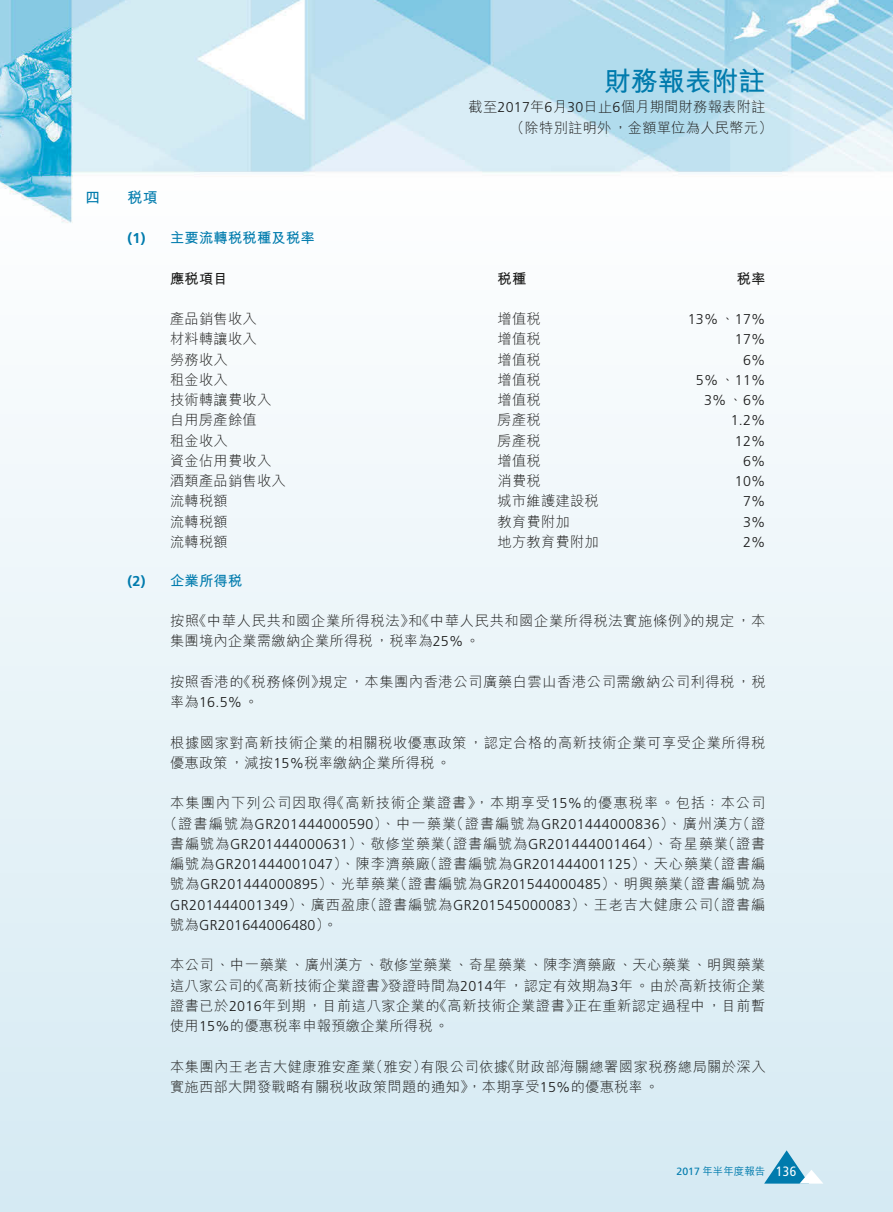
<style>
.page{position:relative;width:893px;height:1212px;background:#fff}
.page>*{position:absolute;margin:0;border:0;box-sizing:border-box;transform-origin:0 0}
.t1{font:700 27px "M Hei HK";letter-spacing:-.005em;color:#007bad}
.t2{font:700 15px "M Hei HK";color:#007bad}
.t3{font:300 14.25px/20.2px "M Hei HK";letter-spacing:.025em;color:#1c1c1b}
.t4{font:300 14.25px/20.2px "Frutiger LT Std";letter-spacing:.025em;color:#1c1c1b}
.t5{font:300 14.25px/20.2px "M Hei HK";letter-spacing:.045em;color:#1c1c1b}
.t6{font:300 14.25px "M Hei HK";letter-spacing:.07em;color:#1c1c1b}
.t7{font:300 14.25px "M Hei HK";letter-spacing:.05em;color:#1c1c1b}
.t8{font:700 14.25px "M Hei HK";letter-spacing:.015em;color:#007bad}
.t9{font:700 14.25px "M Hei HK";letter-spacing:.015em;color:#1c1c1b}
.t10{font:700 14.25px "Frutiger LT Std";color:#007bad}
.t11{font:condensed 13.5px "Frutiger LT Std";color:#fff}
.t12{font:500 10.5px "M Hei HK";color:#007bad}
.s1{font-family:"Frutiger LT Std"}
.s2{font-family:"M Hei HK"}
.s3{font-family:"Frutiger LT Std";font-weight:400}
</style>
<div class="page">
<img style="left:0;top:0;width:893px;height:168px">
<div style="left:0;top:168px;width:893px;height:1044px;background:linear-gradient(to bottom,#fdfefe,#d6eaf3)"></div>
<svg style="left:764px;top:1150px;width:59px;height:33px;background:#8dc4da"></svg>
<p class="t2" style="left:85px;top:186px;width:16px">四</p>
<h1 class="t1" style="left:604px;top:61px;width:163px">財務報表附註</h1>
<p class="t3" style="left:510px;top:96px;width:264px;text-indent:-42px">截至<span class="s1">2017</span>年月<span class="s1">6 30</span>日止<span class="s1">6</span>個月期間財務報表附註（除特別註明外，金額單位為人民幣元(</p>
<p class="t2" style="left:128px;top:186px;width:32px">稅項</p>
<p class="t10" style="left:128px;top:230px;width:19px">1( )</p>
<p class="t10" style="left:128px;top:572px;width:19px">2( )</p>
<p class="t8" style="left:170px;top:227px;width:146px">主要流轉稅稅種及稅率</p>
<p class="t9" style="left:170px;top:268px;width:59px">應稅項目</p>
<p class="t9" style="left:497px;top:268px;width:30px">稅種</p>
<p class="t9" style="left:737px;top:268px;width:30px">稅率</p>
<p class="t3" style="left:170px;top:308px;width:88px">產品銷售收入</p>
<p class="t3" style="left:497px;top:308px;width:45px">增值稅</p>
<p class="t4" style="left:688px;top:309px;width:79px">13%<span class="s2">、</span>17%</p>
<p class="t3" style="left:170px;top:328px;width:88px">材料轉讓收入</p>
<p class="t3" style="left:498px;top:328px;width:45px">增值稅</p>
<p class="t4" style="left:735px;top:330px;width:32px">17%</p>
<p class="t3" style="left:170px;top:349px;width:59px">勞務收入</p>
<p class="t3" style="left:498px;top:349px;width:45px">增值稅</p>
<p class="t4" style="left:743px;top:350px;width:24px">6%</p>
<p class="t3" style="left:170px;top:369px;width:59px">租金收入</p>
<p class="t3" style="left:498px;top:369px;width:45px">增值稅</p>
<p class="t4" style="left:696px;top:370px;width:71px">5%<span class="s2">、</span>11%</p>
<p class="t3" style="left:170px;top:389px;width:103px">技術轉讓費收入</p>
<p class="t3" style="left:498px;top:389px;width:45px">增值稅</p>
<p class="t4" style="left:704px;top:390px;width:63px">3%<span class="s2">、</span>6%</p>
<p class="t3" style="left:170px;top:409px;width:88px">自用房產餘值</p>
<p class="t3" style="left:498px;top:409px;width:45px">房產稅</p>
<p class="t4" style="left:731px;top:410px;width:36px">1.2%</p>
<p class="t3" style="left:170px;top:430px;width:59px">租金收入</p>
<p class="t3" style="left:498px;top:430px;width:45px">房產稅</p>
<p class="t4" style="left:735px;top:431px;width:32px">12%</p>
<p class="t3" style="left:170px;top:450px;width:103px">資金佔用費收入</p>
<p class="t3" style="left:498px;top:450px;width:45px">增值稅</p>
<p class="t4" style="left:743px;top:451px;width:24px">6%</p>
<p class="t3" style="left:170px;top:470px;width:117px">酒類產品銷售收入</p>
<p class="t3" style="left:498px;top:470px;width:45px">消費稅</p>
<p class="t4" style="left:735px;top:471px;width:32px">10%</p>
<p class="t3" style="left:170px;top:490px;width:59px">流轉稅額</p>
<p class="t3" style="left:498px;top:490px;width:103px">城市維護建設稅</p>
<p class="t4" style="left:743px;top:491px;width:24px">7%</p>
<p class="t3" style="left:170px;top:511px;width:59px">流轉稅額</p>
<p class="t3" style="left:498px;top:511px;width:74px">教育費附加</p>
<p class="t4" style="left:743px;top:512px;width:24px">3%</p>
<p class="t3" style="left:170px;top:531px;width:59px">流轉稅額</p>
<p class="t8" style="left:170px;top:570px;width:74px">企業所得稅</p>
<p class="t3" style="left:498px;top:531px;width:103px">地方教育費附加</p>
<p class="t4" style="left:743px;top:532px;width:24px">2%</p>
<p class="t3" style="left:192px;top:610px;width:506px">《中華人民共和國企業所得稅法 《和》 中華人民共和國企業所得稅法實施條例》</p>
<p class="t3" style="left:170px;top:610px;width:311px">按照<br>集團境內企業需繳納企業所得稅，稅率為<span class="s1">25%</span>。</p>
<p class="t3" style="left:319px;top:671px;width:448px">規定，本集團內香港公司廣藥白雲山香港公司需繳納公司利得稅，稅</p>
<p class="t3" style="left:690px;top:610px;width:77px">的規定，本</p>
<p class="t3" style="left:170px;top:671px;width:75px">按照香港的</p>
<p class="t4" style="left:170px;top:692px;width:90px"><span class="s2">率為</span>16.5%<span class="s2">。</span></p>
<p class="t5" style="left:170px;top:732px;width:597px">根據國家對高新技術企業的相關稅收優惠政策，認定合格的高新技術企業可享受企業所得稅優惠政策，減按<span class="s1">15%</span>稅率繳納企業所得稅。</p>
<p class="t6" style="left:330px;top:793px;width:437px">《高新技術企業證書，》本期享受<span class="s1">15%</span>的優惠稅率。包括：本公司</p>
<p class="t3" style="left:237px;top:671px;width:90px">《稅務條例》</p>
<p class="t6" style="left:170px;top:793px;width:168px">本集團內下列公司因取得</p>
<p class="t4" style="left:163px;top:814px;width:295px"><span class="s2">（證書編號為</span>GR201444000590<span class="s2">）、中一藥業</span></p>
<p class="t4" style="left:449px;top:814px;width:295px"><span class="s2">（證書編號為</span>GR201444000836<span class="s2">）、廣州漢方</span></p>
<p class="t3" style="left:736px;top:813px;width:31px">（證</p>
<p class="t4" style="left:170px;top:834px;width:276px"><span class="s2">書編號為</span>GR201444000631<span class="s2">）、敬修堂藥業</span></p>
<p class="t4" style="left:438px;top:834px;width:291px"><span class="s2">（證書編號為</span>GR201444001464<span class="s2">）、奇星藥業</span></p>
<p class="t3" style="left:721px;top:833px;width:46px">（證書</p>
<p class="t4" style="left:170px;top:854px;width:261px"><span class="s2">編號為</span>GR201444001047<span class="s2">）、陳李濟藥廠</span></p>
<p class="t4" style="left:423px;top:854px;width:291px"><span class="s2">（證書編號為</span>GR201444001125<span class="s2">）、天心藥業</span></p>
<p class="t3" style="left:706px;top:853px;width:61px">（證書編</p>
<p class="t4" style="left:170px;top:874px;width:231px"><span class="s2">號為</span>GR201444000895<span class="s2">）、光華藥業</span></p>
<p class="t4" style="left:393px;top:874px;width:291px"><span class="s2">（證書編號為</span>GR201544000485<span class="s2">）、明興藥業</span></p>
<p class="t3" style="left:676px;top:873px;width:91px">（證書編號為</p>
<p class="t4" style="left:170px;top:895px;width:201px">GR201444001349<span class="s2">）、廣西盈康號為</span>GR201644006480 <span class="s2">。(</span></p>
<p class="t3" style="left:170px;top:954px;width:597px;text-align:right">本公司、中一藥業、廣州漢方、敬修堂藥業、奇星藥業、陳李濟藥廠、天心藥業、明興藥業發證時間為<span class="s1">2014</span>年，認定有效期為 年<span class="s1">3</span> 。由於高新技術企業</p>
<p class="t7" style="left:363px;top:894px;width:351px">（證書編號為<span class="s1">GR201545000083</span>）、王老吉大健康公司</p>
<p class="t3" style="left:706px;top:894px;width:61px">（證書編</p>
<p class="t3" style="left:250px;top:975px;width:146px">《高新技術企業證書》</p>
<p class="t3" style="left:170px;top:975px;width:88px">這八家公司的</p>
<p class="t3" style="left:433px;top:995px;width:148px">《高新技術企業證書》</p>
<p class="t3" style="left:170px;top:995px;width:280px">證書已於<span class="s1">2016</span>年到期，目前這八家企業的使用<span class="s1">15%</span>的優惠稅率申報預繳企業所得稅。</p>
<p class="t3" style="left:573px;top:995px;width:194px">正在重新認定過程中，目前暫</p>
<p class="t3" style="left:369px;top:1056px;width:60px">（雅安）</p>
<p class="t3" style="left:501px;top:1056px;width:266px">《財政部海關總署國家稅務總局關於深入</p>
<p class="t3" style="left:170px;top:1056px;width:490px">本集團內王老吉大健康雅安產業<br>實施西部大開發戰略有關稅收政策問題的通知，》本期享受<span class="s1">15%</span>的優惠稅率。</p>
<p class="t3" style="left:420px;top:1056px;width:89px">有限公司依據</p>
<p class="t12" style="left:677px;top:1164px;width:90px"><span class="s3">2017</span> 年半年度報告</p>
<p class="t11" style="left:776px;top:1163px;width:22px">136</p>
</div>
